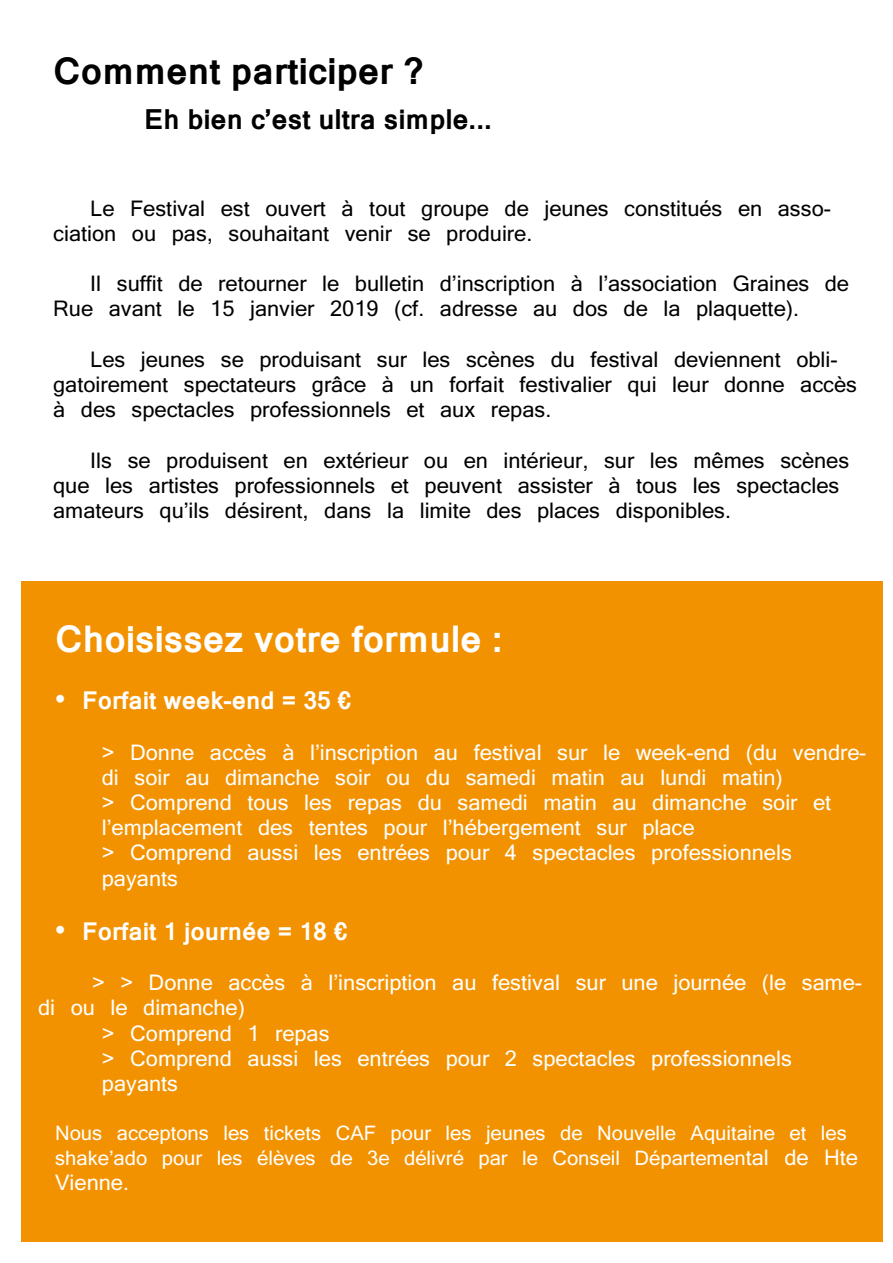
<style>
.page{position:relative;width:893px;height:1263px;background:#fff}
.page>*{position:absolute;margin:0;border:0;box-sizing:border-box;transform-origin:0 0}
.t1{font:700 36px "Kartika";color:#fff}
.t2{font:700 36px "Kartika";color:#000}
.t3{font:700 27px "Kartika";color:#000}
.t4{font:700 24px "Kartika";color:#fff}
.t5{font:21px/25.2px "Kartika";color:#000}
.t6{font:21px/25.2px "Kartika";color:#fff}
.t7{font:19.5px/25.2px "Kartika";color:#fff}
.s1{font-size:21px}
</style>
<div class="page">
<div style="left:21px;top:581px;width:861px;height:661px;background:#f39200"></div>
<h1 class="t2" style="left:53px;top:49px;width:372px">Comment participer ?</h1>
<p class="t3" style="left:144px;top:103px;width:349px">Eh bien c’est ultra simple...</p>
<p class="t5" style="left:53px;top:197px;width:779px;text-indent:37px">Le Festival est ouvert à tout groupe de jeunes constitués en asso&shy;ciation ou pas, souhaitant venir se produire.</p>
<p class="t5" style="left:53px;top:273px;width:797px;text-indent:37px">Il suffit de retourner le bulletin d’inscription à l’association Graines de<br>Rue avant le 15 janvier 2019 (cf. adresse au dos de la plaquette).</p>
<p class="t5" style="left:53px;top:349px;width:805px;text-indent:37px">Les jeunes se produisant sur les scènes du festival deviennent obli&shy;gatoirement spectateurs grâce à un forfait festivalier qui leur donne accès à des spectacles professionnels et aux repas.</p>
<p class="t5" style="left:53px;top:449px;width:798px;text-indent:37px">Ils se produisent en extérieur ou en intérieur, sur les mêmes scènes que les artistes professionnels et peuvent assister à tous les spectacles amateurs qu’ils désirent, dans la limite des places disponibles.</p>
<h1 class="t1" style="left:55px;top:616px;width:449px">Choisissez votre formule :</h1>
<p class="t4" style="left:55px;top:686px;width:298px">• Forfait week-end = 35 €</p>
<p class="t6" style="left:102px;top:741px;width:766px">&gt; Donne accès à l’inscription au festival sur le week-end (du vendre&shy;di soir au dimanche soir ou du samedi matin au lundi matin)<br>&gt; Comprend tous les repas du samedi matin au dimanche soir et l’emplacement des tentes pour l’hébergement sur place<br>&gt; Comprend aussi les entrées pour 4 spectacles professionnels payants</p>
<p class="t4" style="left:55px;top:916px;width:294px">• Forfait 1 journée = 18 €</p>
<p class="t6" style="left:92px;top:972px;width:771px">&gt; &gt; Donne accès à l’inscription au festival sur une journée (le same-</p>
<p class="t6" style="left:38px;top:997px;width:208px">di ou le dimanche)</p>
<p class="t6" style="left:102px;top:1022px;width:229px">&gt; Comprend 1 repas</p>
<p class="t6" style="left:102px;top:1047px;width:691px">&gt; Comprend aussi les entrées pour 2 spectacles professionnels</p>
<p class="t6" style="left:102px;top:1073px;width:78px">payants</p>
<p class="t7" style="left:55px;top:1122px;width:804px">Nous acceptons les tickets CAF pour les jeunes de Nouvelle Aquitaine et les shake’ado pour les élèves de 3e délivré par le Conseil Départemen<span class="s1">tal de Hte</span></p>
<p class="t6" style="left:55px;top:1172px;width:75px">Vienne.</p>
</div>
